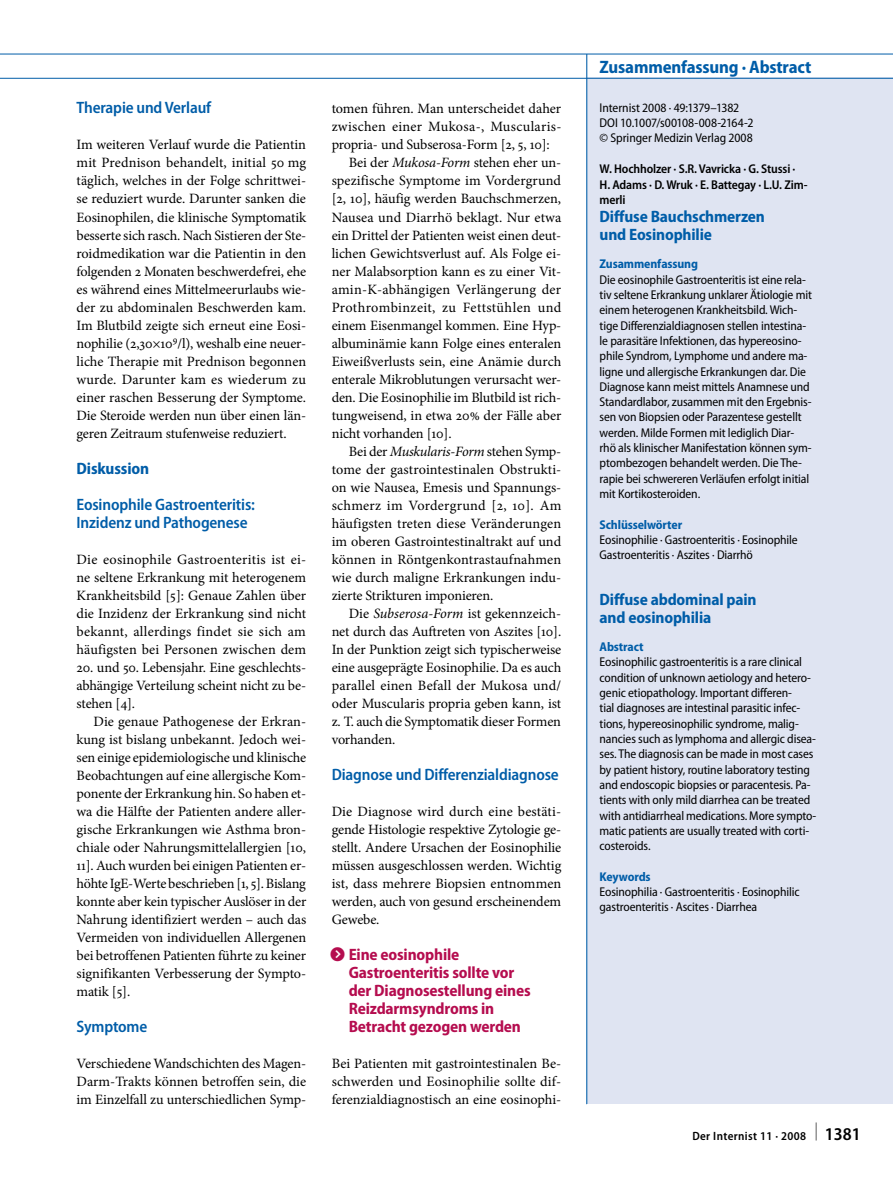
<style>
.page{position:relative;width:893px;height:1187px;background:#fff}
.page>*{position:absolute;margin:0;border:0;box-sizing:border-box;transform-origin:0 0}
._001_rubrik{font:700 semi-condensed 18px "Myriad Pro";letter-spacing:-.01em;color:#005da8}
._013_u2{font:600 semi-condensed 16.5px/18px "Myriad Pro";letter-spacing:-.01em;color:#005da8}
._018_eyecatcher{font:700 semi-condensed 16.5px/18px "Myriad Pro";letter-spacing:-.01em;color:#b50d4f}
._103_abstract_u1{font:700 semi-condensed 16.5px/18px "Myriad Pro";letter-spacing:-.01em;color:#005da8}
._103_abstract_u1_eng{font:700 semi-condensed 16.5px/18px "Myriad Pro";letter-spacing:-.01em;color:#005da8}
._012_u1{font:700 semi-condensed 16.5px "Myriad Pro";letter-spacing:-.01em;color:#005da8}
._010_fliesstext_mit{font:14.25px/18px "Minion Pro";letter-spacing:-.01em;color:#000;text-align:justify}
._010_fliesstext_ohne{font:14.25px/18px "Minion Pro";letter-spacing:-.01em;color:#000;text-align:justify}
._104_abstract_text_o{font:semi-condensed 12.75px/15.3px "Myriad Pro";letter-spacing:-.01em;color:#000}
._002_quelle_doi{font:semi-condensed 12.75px "Myriad Pro";letter-spacing:-.005em;color:#000}
._102_abstract_autore{font:600 semi-condensed 12.75px/15.3px "Myriad Pro";letter-spacing:-.01em;color:#000}
._105_abstract_u2{font:700 semi-condensed 12.75px "Myriad Pro";letter-spacing:-.01em;color:#005da8}
._105_abstract_u2_eng{font:700 semi-condensed 12.75px "Myriad Pro";letter-spacing:-.015em;color:#005da8}
.t1{font:600 semi-condensed 12px "Myriad Pro";letter-spacing:.03em;color:#000}
.s1{font-style:italic}
.s2{font-family:"S Buttons";font-weight:400;font-stretch:normal;font-size:11.25px}
.s3{font-size:18px}
</style>
<div class="page">
<div style="left:587px;top:78px;width:306px;height:1025px;background:#dfe4f2"></div>
<hr style="left:586px;top:54px;width:1px;height:1049px;background:#005da8">
<hr style="left:0;top:54px;width:893px;height:1px;background:#005da8">
<hr style="left:0;top:78px;width:893px;height:1px;background:#005da8">
<p class="_013_u2" style="left:77px;top:99px;width:136px">Therapie und Verlauf</p>
<p class="_010_fliesstext_ohne" style="left:77px;top:136px;width:231px">Im weiteren Verlauf wurde die Patientin mit Prednison behandelt, initial 50 mg täglich, welches in der Folge schrittwei&shy;se reduziert wurde. Darunter sanken die Eosinophilen, die klinische Symptomatik besserte sich rasch. Nach Sistieren der Ste&shy;roidmedikation war die Patientin in den folgenden 2 Monaten beschwerdefrei, ehe es während eines Mittelmeerurlaubs wie&shy;der zu abdominalen Beschwerden kam.<br>Im Blutbild zeigte sich erneut eine Eosi&shy;nophilie (2,30×10<sup>9</sup>/l), weshalb eine neuer&shy;liche Therapie mit Prednison begonnen wurde. Darunter kam es wiederum zu einer raschen Besserung der Symptome.<br>Die Steroide werden nun über einen län&shy;geren Zeitraum stufenweise reduziert.</p>
<p class="_012_u1" style="left:77px;top:459px;width:74px">Diskussion</p>
<p class="_013_u2" style="left:77px;top:495px;width:180px">Eosinophile Gastroenteritis:<br>Inzidenz und Pathogenese</p>
<p class="_010_fliesstext_ohne" style="left:77px;top:550px;width:231px">Die eosinophile Gastroenteritis ist ei&shy;ne seltene Erkrankung mit heterogenem Krankheitsbild [5]: Genaue Zahlen über die Inzidenz der Erkrankung sind nicht bekannt, allerdings findet sie sich am häufigsten bei Personen zwischen dem</p>
<p class="_010_fliesstext_ohne" style="left:77px;top:658px;width:231px">20. und 50. Lebensjahr. Eine geschlechts&shy;abhängige Verteilung scheint nicht zu be&shy;stehen [4].</p>
<p class="_010_fliesstext_mit" style="left:77px;top:712px;width:231px;text-indent:17px">Die genaue Pathogenese der Erkran&shy;kung ist bislang unbekannt. Jedoch wei&shy;sen einige epidemiologische und klinische Beobachtungen auf eine allergische Kom&shy;ponente der Erkrankung hin. So haben et&shy;wa die Hälfte der Patienten andere aller&shy;gische Erkrankungen wie Asthma bron&shy;chiale oder Nahrungsmittelallergien [10, 11]. Auch wurden bei einigen Patienten er&shy;höhte IgE-Werte beschrieben [1, 5]. Bislang konnte aber kein typischer Auslöser in der Nahrung identifiziert werden – auch das Vermeiden von individuellen Allergenen bei betroffenen Patienten führte zu keiner signifikanten Verbesserung der Sympto&shy;matik [5].</p>
<p class="_013_u2" style="left:77px;top:1017px;width:72px">Symptome</p>
<p class="_010_fliesstext_ohne" style="left:77px;top:1054px;width:231px">Verschiedene Wandschichten des Magen-Darm-Trakts können betroffen sein, die im Einzelfall zu unterschiedlichen Symp-</p>
<p class="_010_fliesstext_ohne" style="left:332px;top:100px;width:231px">tomen führen. Man unterscheidet daher zwischen einer Mukosa-, Muscularis&shy;propria- und Subserosa-Form [2, 5, 10]:</p>
<p class="_010_fliesstext_mit" style="left:332px;top:154px;width:231px;text-indent:17px">Bei der <span class="s1">Mukosa-Form</span> stehen eher un&shy;spezifische Symptome im Vordergrund [2, 10], häufig werden Bauchschmerzen, Nausea und Diarrhö beklagt. Nur etwa ein Drittel der Patienten weist einen deut&shy;lichen Gewichtsverlust auf. Als Folge ei&shy;ner Malabsorption kann es zu einer Vit&shy;amin-K-abhängigen Verlängerung der Prothrombinzeit, zu Fettstühlen und einem Eisenmangel kommen. Eine Hyp&shy;albuminämie kann Folge eines enteralen Eiweißverlusts sein, eine Anämie durch enterale Mikroblutungen verursacht wer&shy;den. Die Eosinophilie im Blutbild ist rich&shy;tungweisend, in etwa 20% der Fälle aber nicht vorhanden [10].</p>
<p class="_010_fliesstext_mit" style="left:332px;top:442px;width:231px;text-indent:17px">Bei der <span class="s1">Muskularis-Form</span> stehen Symp&shy;tome der gastrointestinalen Obstrukti&shy;on wie Nausea, Emesis und Spannungs&shy;schmerz im Vordergrund [2, 10]. Am häufigsten treten diese Veränderungen im oberen Gastrointestinaltrakt auf und können in Röntgenkontrastaufnahmen wie durch maligne Erkrankungen indu&shy;zierte Strikturen imponieren.</p>
<p class="_010_fliesstext_mit" style="left:332px;top:604px;width:231px;text-indent:17px">Die <span class="s1">Subserosa-Form</span> ist gekennzeich&shy;net durch das Auftreten von Aszites [10].<br>In der Punktion zeigt sich typischerweise eine ausgeprägte Eosinophilie. Da es auch parallel einen Befall der Mukosa und/ oder Muscularis propria geben kann, ist z. T. auch die Symptomatik dieser Formen vorhanden.</p>
<p class="_013_u2" style="left:332px;top:765px;width:229px">Diagnose und Differenzialdiagnose</p>
<p class="_010_fliesstext_ohne" style="left:332px;top:802px;width:231px">Die Diagnose wird durch eine bestäti&shy;gende Histologie respektive Zytologie ge&shy;stellt. Andere Ursachen der Eosinophilie müssen ausgeschlossen werden. Wichtig ist, dass mehrere Biopsien entnommen werden, auch von gesund erscheinendem Gewebe.</p>
<p class="_018_eyecatcher" style="left:349px;top:945px;width:184px;text-indent:-17px"><span class="s2">&gt;</span> Eine eosinophile<br>Gastroenteritis sollte vor der Diagnosestellung eines<br>Reizdarmsyndroms in<br>Betracht gezogen werden</p>
<p class="_010_fliesstext_ohne" style="left:332px;top:1054px;width:231px">Bei Patienten mit gastrointestinalen Be&shy;schwerden und Eosinophilie sollte dif&shy;ferenzialdiagnostisch an eine eosinophi-</p>
<p class="_001_rubrik" style="left:600px;top:57px;width:213px">Zusammenfassung · Abstract</p>
<p class="_002_quelle_doi" style="left:600px;top:101px;width:141px">Internist 2008 · 49:1379–1382</p>
<p class="_002_quelle_doi" style="left:600px;top:116px;width:155px">DOI 10.1007/s00108-008-2164-2</p>
<p class="_002_quelle_doi" style="left:600px;top:131px;width:155px">© Springer Medizin Verlag 2008</p>
<p class="_102_abstract_autore" style="left:600px;top:162px;width:209px">W. Hochholzer · S.R. Vavricka · G. Stussi ·<br>H. Adams · D. Wruk · E. Battegay · L.U. Zim&shy;merli</p>
<p class="_103_abstract_u1" style="left:600px;top:208px;width:167px">Diffuse Bauchschmerzen und Eosinophilie</p>
<p class="_105_abstract_u2" style="left:600px;top:257px;width:100px">Zusammenfassung</p>
<p class="_104_abstract_text_o" style="left:600px;top:272px;width:214px">Die eosinophile Gastroenteritis ist eine rela&shy;tiv seltene Erkrankung unklarer Ätiologie mit einem heterogenen Krankheitsbild. Wich&shy;tige Differenzialdiagnosen stellen intestina&shy;le parasitäre Infektionen, das hypereosino&shy;phile Syndrom, Lymphome und andere ma&shy;ligne und allergische Erkrankungen dar. Die Diagnose kann meist mittels Anamnese und Standardlabor, zusammen mit den Ergebnis&shy;sen von Biopsien oder Parazentese gestellt werden. Milde Formen mit lediglich Diar&shy;rhö als klinischer Manifestation können sym&shy;ptombezogen behandelt werden. Die The&shy;rapie bei schwereren Verläufen erfolgt initial mit Kortikosteroiden.</p>
<p class="_105_abstract_u2" style="left:600px;top:517px;width:84px">Schlüsselwörter</p>
<p class="_104_abstract_text_o" style="left:600px;top:532px;width:200px">Eosinophilie · Gastroenteritis · Eosinophile<br>Gastroenteritis · Aszites · Diarrhö</p>
<p class="_103_abstract_u1_eng" style="left:600px;top:591px;width:158px">Diffuse abdominal pain and eosinophilia</p>
<p class="_105_abstract_u2" style="left:600px;top:639px;width:45px">Abstract</p>
<p class="_104_abstract_text_o" style="left:600px;top:654px;width:218px">Eosinophilic gastroenteritis is a rare clinical condition of unknown aetiology and hetero&shy;genic etiopathology. Important differen-<br>tial diagnoses are intestinal parasitic infec&shy;tions, hypereosinophilic syndrome, malig&shy;nancies such as lymphoma and allergic disea&shy;ses. The diagnosis can be made in most cases by patient history, routine laboratory testing and endoscopic biopsies or paracentesis. Pa&shy;tients with only mild diarrhea can be treated with antidiarrheal medications. More sympto&shy;matic patients are usually treated with corti&shy;costeroids.</p>
<p class="_105_abstract_u2_eng" style="left:600px;top:869px;width:53px">Keywords</p>
<p class="_104_abstract_text_o" style="left:600px;top:884px;width:201px">Eosinophilia · Gastroenteritis · Eosinophilic gastroenteritis · Ascites · Diarrhea</p>
<p class="t1" style="left:692px;top:1129px;width:170px">Der Internist 11 · 2008 <sup>|</sup> <span class="s3">1381</span></p>
</div>
